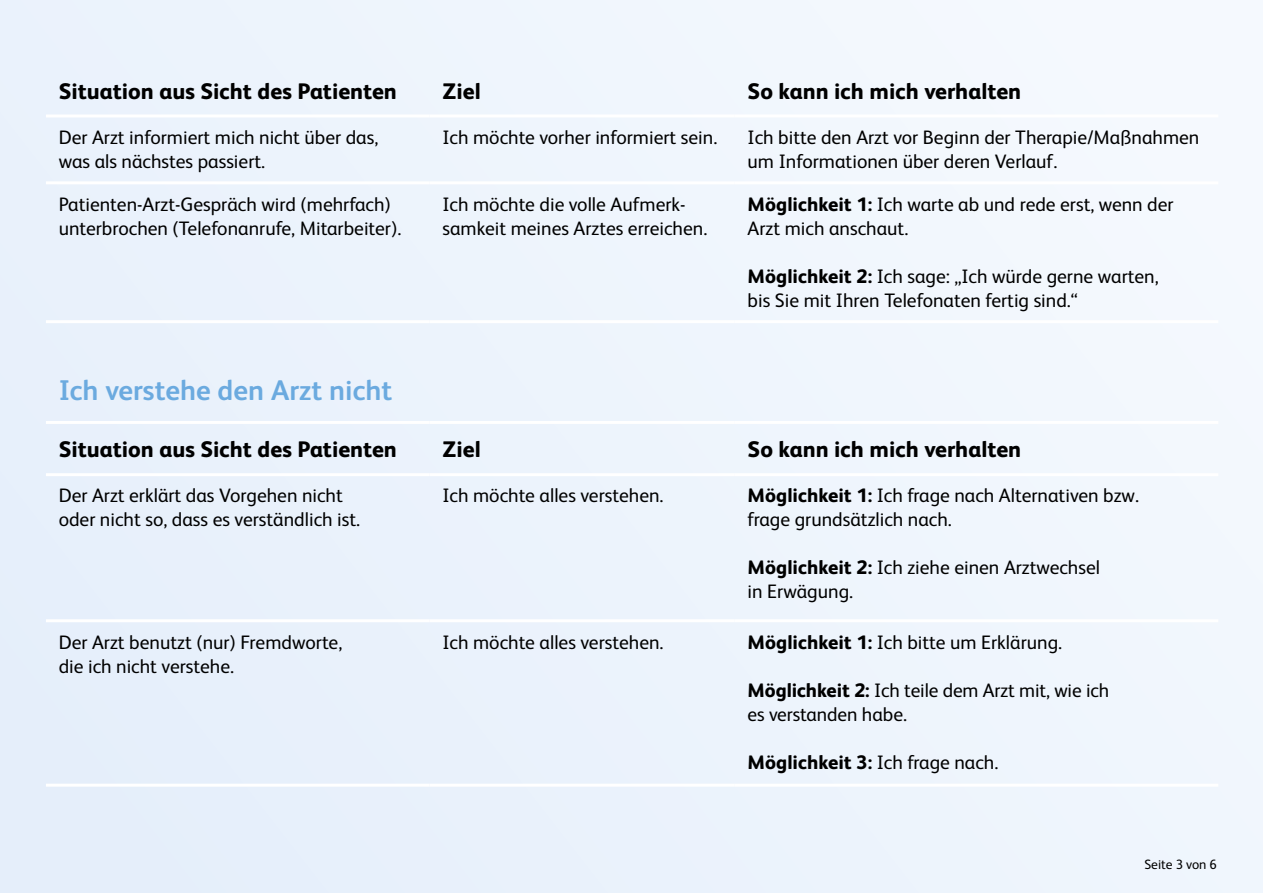
<style>
.page{position:relative;width:1263px;height:893px;background:#edf4fc}
.page>*{position:absolute;margin:0;border:0;box-sizing:border-box;transform-origin:0 0}
.t1{font:700 28.5px "FS Albert";color:#6baadf}
.t2{font:800 22.5px "FS Albert";color:#000}
.t3{font:19.5px/24px "FS Albert";color:#000}
.t4{font:800 19.5px "FS Albert";color:#000}
.t5{font:13.5px "FS Albert";color:#000}
.s1{font-weight:800}
.s2{font-weight:400}
</style>
<div class="page">
<hr style="left:46px;top:114px;width:384px;height:3px;background:#fff">
<hr style="left:430px;top:114px;width:305px;height:3px;background:#fff">
<hr style="left:735px;top:114px;width:483px;height:3px;background:#fff">
<hr style="left:46px;top:181px;width:384px;height:3px;background:#fff">
<hr style="left:430px;top:181px;width:305px;height:3px;background:#fff">
<hr style="left:735px;top:181px;width:483px;height:3px;background:#fff">
<hr style="left:46px;top:320px;width:384px;height:3px;background:#fff">
<hr style="left:430px;top:320px;width:305px;height:3px;background:#fff">
<hr style="left:735px;top:320px;width:483px;height:3px;background:#fff">
<hr style="left:46px;top:473px;width:384px;height:3px;background:#fff">
<hr style="left:430px;top:473px;width:305px;height:3px;background:#fff">
<hr style="left:735px;top:473px;width:483px;height:3px;background:#fff">
<hr style="left:46px;top:619px;width:384px;height:3px;background:#fff">
<hr style="left:430px;top:619px;width:305px;height:3px;background:#fff">
<hr style="left:735px;top:619px;width:483px;height:3px;background:#fff">
<hr style="left:46px;top:784px;width:384px;height:3px;background:#fff">
<hr style="left:430px;top:784px;width:305px;height:3px;background:#fff">
<hr style="left:735px;top:784px;width:483px;height:3px;background:#fff">
<hr style="left:46px;top:421px;width:384px;height:3px;background:#fff">
<hr style="left:430px;top:421px;width:305px;height:3px;background:#fff">
<hr style="left:735px;top:421px;width:483px;height:3px;background:#fff">
<p class="t2" style="left:59px;top:74px;width:340px">Situation aus Sicht des Patienten</p>
<p class="t2" style="left:442px;top:74px;width:40px">Ziel</p>
<p class="t2" style="left:748px;top:74px;width:275px">So kann ich mich verhalten</p>
<p class="t3" style="left:59px;top:124px;width:321px">Der Arzt informiert mich nicht über das, was als nächstes passiert.</p>
<p class="t3" style="left:442px;top:124px;width:276px">Ich möchte vorher informiert sein.</p>
<p class="t3" style="left:748px;top:124px;width:453px">Ich bitte den Arzt vor Beginn der Therapie/Maßnahmen um Informationen über deren Verlauf.</p>
<p class="t3" style="left:59px;top:191px;width:344px">Patienten-Arzt-Gespräch wird (mehrfach) unterbrochen (Telefonanrufe, Mitarbeiter).</p>
<p class="t3" style="left:442px;top:191px;width:266px">Ich möchte die volle Aufmerk&shy;samkeit meines Arztes erreichen.</p>
<p class="t3" style="left:748px;top:191px;width:427px"><span class="s1">Möglichkeit 1:</span> Ich warte ab und rede erst, wenn der<br>Arzt mich anschaut.</p>
<p class="t3" style="left:748px;top:263px;width:412px"><span class="s1">Möglichkeit 2:</span> Ich sage: „Ich würde gerne warten, bis Sie mit Ihren Telefonaten fertig sind.“</p>
<h1 class="t1" style="left:59px;top:371px;width:335px">Ich verstehe den Arzt nicht</h1>
<p class="t2" style="left:59px;top:433px;width:340px">Situation aus Sicht des Patienten</p>
<p class="t2" style="left:442px;top:433px;width:40px">Ziel</p>
<p class="t2" style="left:748px;top:433px;width:275px">So kann ich mich verhalten</p>
<p class="t3" style="left:59px;top:483px;width:303px">Der Arzt erklärt das Vorgehen nicht oder nicht so, dass es verständlich ist.</p>
<p class="t3" style="left:442px;top:483px;width:223px">Ich möchte alles verstehen.</p>
<p class="t3" style="left:748px;top:483px;width:393px"><span class="s1">Möglichkeit 1:</span> Ich frage nach Alternativen bzw. frage grundsätzlich nach.</p>
<p class="t3" style="left:748px;top:555px;width:354px"><span class="s1">Möglichkeit 2:</span> Ich ziehe einen Arztwechsel in Erwägung.</p>
<p class="t3" style="left:59px;top:629px;width:285px">Der Arzt benutzt (nur) Fremdworte, die ich nicht verstehe.</p>
<p class="t3" style="left:442px;top:629px;width:223px">Ich möchte alles verstehen.</p>
<p class="t3" style="left:748px;top:629px;width:316px"><span class="s1">Möglichkeit 1:</span> Ich bitte um Erklärung.</p>
<p class="t3" style="left:748px;top:677px;width:363px"><span class="s1">Möglichkeit 2:</span> Ich teile dem Arzt mit, wie ich es verstanden habe.</p>
<p class="t4" style="left:748px;top:748px;width:252px">Möglichkeit 3: <span class="s2">Ich frage nach.</span></p>
<p class="t5" style="left:1144px;top:856px;width:74px">Seite 3 von 6</p>
</div>
